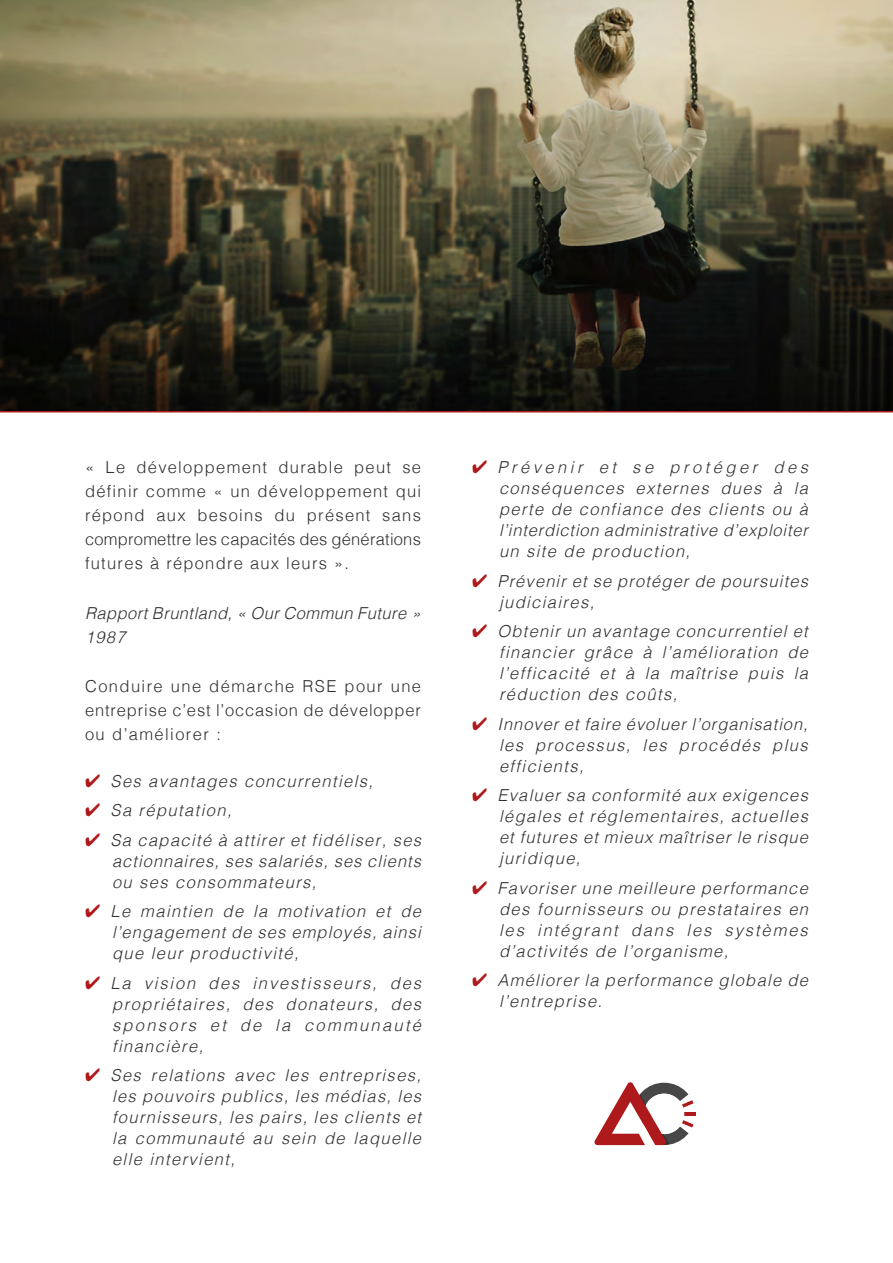
<style>
.page{position:relative;width:893px;height:1263px;background:#fff}
.page>*{position:absolute;margin:0;border:0;box-sizing:border-box;transform-origin:0 0}
.t1{font:italic 300 16.5px/21px "Helvetica";letter-spacing:.085em;color:#303030;text-align:justify}
.t2{font:300 16.5px/24px "Helvetica";letter-spacing:.05em;color:#303030;text-align:justify}
.t3{font:italic 300 16.5px/24px "Helvetica";letter-spacing:.03em;color:#303030}
.s1{color:#ae191b}
</style>
<div class="page">
<svg style="left:0;top:0;width:893px;height:412px;background:#5e5843"></svg>
<svg style="left:594px;top:1082px;width:102px;height:64px"></svg>
<p class="t2" style="left:85px;top:454px;width:338px">« Le développement durable peut se définir comme « un développement qui répond aux besoins du présent sans compromettre les capacités des générations futures à répondre aux leurs ».</p>
<p class="t3" style="left:85px;top:600px;width:337px">Rapport Bruntland, « Our Commun Future »<br>1987</p>
<p class="t2" style="left:85px;top:673px;width:338px">Conduire une démarche RSE pour une entreprise c’est l’occasion de développer ou d’améliorer :</p>
<p class="t1" style="left:85px;top:769px;width:290px"><span class="s1">✔</span> Ses avantages concurrentiels,</p>
<p class="t1" style="left:85px;top:799px;width:148px"><span class="s1">✔</span> Sa réputation,</p>
<p class="t1" style="left:112px;top:828px;width:311px;text-indent:-27px"><span class="s1">✔</span> Sa capacité à attirer et fidéliser, ses actionnaires, ses salariés, ses clients ou ses consommateurs,</p>
<p class="t1" style="left:112px;top:900px;width:311px;text-indent:-27px"><span class="s1">✔</span> Le maintien de la motivation et de l’engagement de ses employés, ainsi que leur productivité,</p>
<p class="t1" style="left:112px;top:971px;width:311px;text-indent:-27px"><span class="s1">✔</span> La vision des investisseurs, des propriétaires, des donateurs, des sponsors et de la communauté financière,</p>
<p class="t1" style="left:112px;top:1064px;width:311px;text-indent:-27px"><span class="s1">✔</span> Ses relations avec les entreprises, les pouvoirs publics, les médias, les fournisseurs, les pairs, les clients et la communauté au sein de laquelle elle intervient,</p>
<p class="t1" style="left:499px;top:456px;width:311px;text-indent:-27px"><span class="s1">✔</span> Prévenir et se protéger des conséquences externes dues à la perte de confiance des clients ou à l’interdiction administrative d’exploiter un site de production,</p>
<p class="t1" style="left:499px;top:569px;width:310px;text-indent:-27px"><span class="s1">✔</span> Prévenir et se protéger de poursuites judiciaires,</p>
<p class="t1" style="left:499px;top:620px;width:311px;text-indent:-27px"><span class="s1">✔</span> Obtenir un avantage concurrentiel et financier grâce à l’amélioration de l’efficacité et à la maîtrise puis la réduction des coûts,</p>
<p class="t1" style="left:499px;top:712px;width:310px;text-indent:-27px"><span class="s1">✔</span> Innover et faire évoluer l’organisation, les processus, les procédés plus efficients,</p>
<p class="t1" style="left:499px;top:784px;width:311px;text-indent:-27px"><span class="s1">✔</span> Evaluer sa conformité aux exigences légales et réglementaires, actuelles et futures et mieux maîtriser le risque juridique,</p>
<p class="t1" style="left:499px;top:876px;width:311px;text-indent:-27px"><span class="s1">✔</span> Favoriser une meilleure performance des fournisseurs ou prestataires en les intégrant dans les systèmes d’activités de l’organisme,</p>
<p class="t1" style="left:499px;top:969px;width:311px;text-indent:-27px"><span class="s1">✔</span> Améliorer la performance globale de l’entreprise.</p>
</div>
